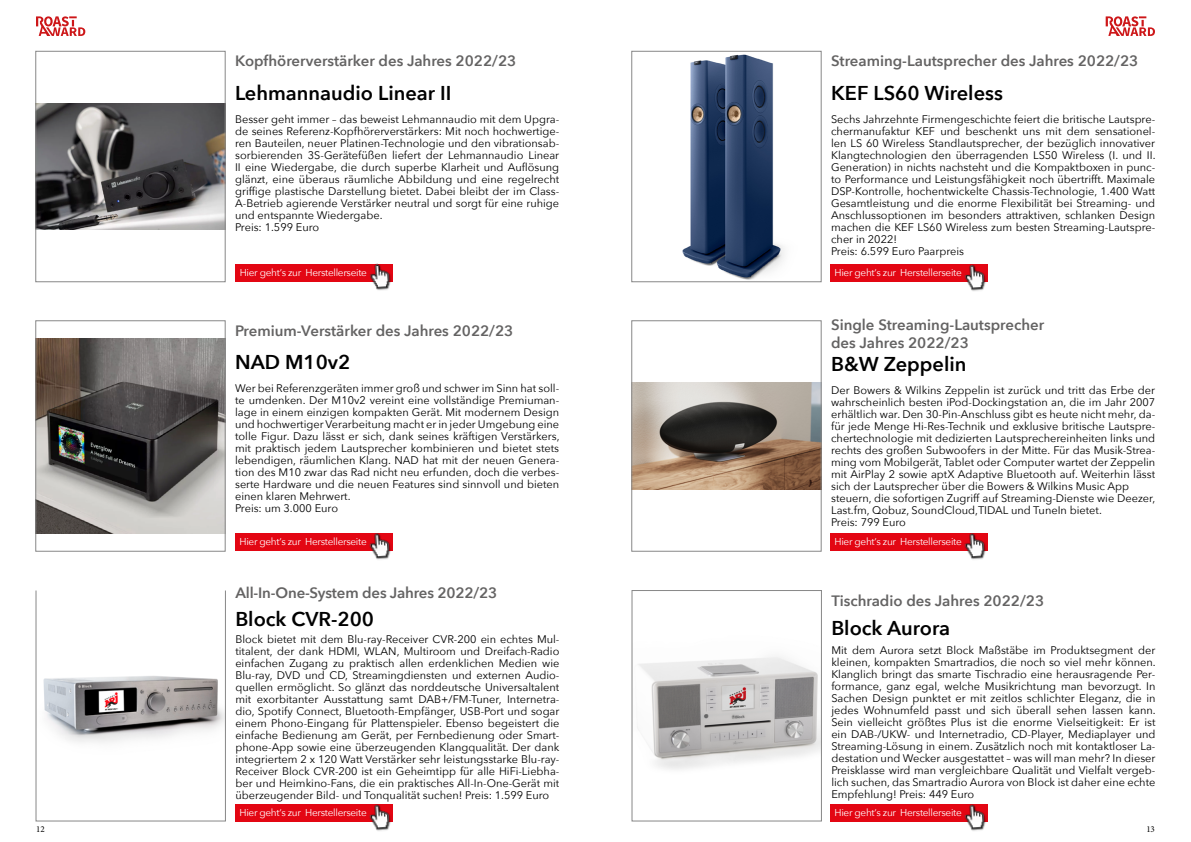
<style>
.page{position:relative;width:1191px;height:842px;background:#fff}
.page>*{position:absolute;margin:0;border:0;box-sizing:border-box;transform-origin:0 0}
.t1{font:600 20px "Avenir Next";color:#000}
.t2{font:600 15px/18px "Avenir Next";color:#646363}
.t3{font:11px/12px "Avenir Next";color:#000}
.t4{font:10px "Avenir Next";letter-spacing:-.03em;color:#fff}
.t5{font:9px "Minion Pro";color:#000}
</style>
<div class="page">
<img style="left:38px;top:103px;width:185px;height:127px">
<div style="left:36px;top:51px;width:189px;height:231px;border:1px solid #878787"></div>
<img style="left:38px;top:339px;width:185px;height:194px">
<div style="left:36px;top:320px;width:189px;height:231px;border:1px solid #878787"></div>
<img style="left:43px;top:676px;width:181px;height:67px">
<div style="left:36px;top:590px;width:190px;height:231px;border:1px solid #878787"></div>
<svg style="left:36px;top:16px;width:50px;height:20px"></svg>
<img style="left:682px;top:54px;width:102px;height:226px">
<div style="left:631px;top:51px;width:190px;height:231px;border:1px solid #878787"></div>
<img style="left:633px;top:383px;width:186px;height:106px">
<div style="left:631px;top:320px;width:190px;height:231px;border:1px solid #878787"></div>
<img style="left:637px;top:656px;width:182px;height:114px">
<div style="left:632px;top:590px;width:189px;height:231px;border:1px solid #878787"></div>
<svg style="left:1105px;top:16px;width:50px;height:20px"></svg>
<div style="left:830px;top:804px;width:157px;height:18px;background:#e30613"></div>
<img style="left:964px;top:804px;width:22px;height:27px">
<div style="left:235px;top:264px;width:158px;height:18px;background:#e30613"></div>
<img style="left:369px;top:263px;width:23px;height:27px">
<div style="left:235px;top:533px;width:157px;height:18px;background:#e30613"></div>
<img style="left:369px;top:533px;width:22px;height:27px">
<div style="left:235px;top:804px;width:157px;height:18px;background:#e30613"></div>
<img style="left:369px;top:804px;width:22px;height:27px">
<div style="left:830px;top:533px;width:157px;height:18px;background:#e30613"></div>
<img style="left:964px;top:533px;width:22px;height:27px">
<div style="left:830px;top:264px;width:157px;height:18px;background:#e30613"></div>
<img style="left:964px;top:264px;width:22px;height:27px">
<h2 class="t2" style="left:235px;top:52px;width:283px">Kopfhörerverstärker des Jahres 2022/23</h2>
<h1 class="t1" style="left:235px;top:76px;width:218px">Lehmannaudio Linear II</h1>
<p class="t3" style="left:235px;top:112px;width:326px">Besser geht immer – das beweist Lehmannaudio mit dem Upgra&shy;de seines Referenz-Kopfhörerverstärkers: Mit noch hochwertige&shy;ren Bauteilen, neuer Platinen-Technologie und den vibrationsab&shy;sorbierenden 3S-Gerätefüßen liefert der Lehmannaudio Linear II eine Wiedergabe, die durch superbe Klarheit und Auflösung glänzt, eine überaus räumliche Abbildung und eine regelrecht griffige plastische Darstellung bietet. Dabei bleibt der im Class-A-Betrieb agierende Verstärker neutral und sorgt für eine ruhige und entspannte Wiedergabe.<br>Preis: 1.599 Euro</p>
<p class="t4" style="left:240px;top:264px;width:129px">Hier geht‘s zur Herstellerseite</p>
<h2 class="t2" style="left:235px;top:321px;width:280px">Premium-Verstärker des Jahres 2022/23</h2>
<h1 class="t1" style="left:235px;top:345px;width:117px">NAD M10v2</h1>
<p class="t3" style="left:235px;top:382px;width:326px">Wer bei Referenzgeräten immer groß und schwer im Sinn hat soll&shy;te umdenken. Der M10v2 vereint eine vollständige Premiuman&shy;lage in einem einzigen kompakten Gerät. Mit modernem Design und hochwertiger Verarbeitung macht er in jeder Umgebung eine tolle Figur. Dazu lässt er sich, dank seines kräftigen Verstärkers, mit praktisch jedem Lautsprecher kombinieren und bietet stets lebendigen, räumlichen Klang. NAD hat mit der neuen Genera&shy;tion des M10 zwar das Rad nicht neu erfunden, doch die verbes&shy;serte Hardware und die neuen Features sind sinnvoll und bieten einen klaren Mehrwert.<br>Preis: um 3.000 Euro</p>
<p class="t4" style="left:239px;top:533px;width:129px">Hier geht‘s zur Herstellerseite</p>
<h2 class="t2" style="left:235px;top:584px;width:263px">All-In-One-System des Jahres 2022/23</h2>
<h1 class="t1" style="left:235px;top:601px;width:140px">Block CVR-200</h1>
<p class="t3" style="left:235px;top:632px;width:326px;text-align:justify">Block bietet mit dem Blu-ray-Receiver CVR-200 ein echtes Mul&shy;titalent, der dank HDMI, WLAN, Multiroom und Dreifach-Radio einfachen Zugang zu praktisch allen erdenklichen Medien wie Blu-ray, DVD und CD, Streamingdiensten und externen Audio&shy;quellen ermöglicht. So glänzt das norddeutsche Universaltalent mit exorbitanter Ausstattung samt DAB+/FM-Tuner, Internetra&shy;dio, Spotify Connect, Bluetooth-Empfänger, USB-Port und sogar einem Phono-Eingang für Plattenspieler. Ebenso begeistert die einfache Bedienung am Gerät, per Fernbedienung oder Smart&shy;phone-App sowie eine überzeugenden Klangqualität. Der dank integriertem 2 x 120 Watt Verstärker sehr leistungsstarke Blu-ray-Receiver Block CVR-200 ist ein Geheimtipp für alle HiFi-Liebha&shy;ber und Heimkino-Fans, die ein praktisches All-In-One-Gerät mit überzeugender Bild- und Tonqualität suchen! Preis: 1.599 Euro</p>
<p class="t4" style="left:239px;top:804px;width:129px">Hier geht‘s zur Herstellerseite</p>
<h2 class="t2" style="left:831px;top:52px;width:309px">Streaming-Lautsprecher des Jahres 2022/23</h2>
<h1 class="t1" style="left:831px;top:76px;width:173px">KEF LS60 Wireless</h1>
<p class="t3" style="left:831px;top:112px;width:326px">Sechs Jahrzehnte Firmengeschichte feiert die britische Lautspre&shy;chermanufaktur KEF und beschenkt uns mit dem sensationel&shy;len LS 60 Wireless Standlautsprecher, der bezüglich innovativer Klangtechnologien den überragenden LS50 Wireless (I. und II.<br>Generation) in nichts nachsteht und die Kompaktboxen in punc&shy;to Performance und Leistungsfähigkeit noch übertrifft. Maximale DSP-Kontrolle, hochentwickelte Chassis-Technologie, 1.400 Watt Gesamtleistung und die enorme Flexibilität bei Streaming- und Anschlussoptionen im besonders attraktiven, schlanken Design machen die KEF LS60 Wireless zum besten Streaming-Lautspre&shy;cher in 2022!<br>Preis: 6.599 Euro Paarpreis</p>
<p class="t4" style="left:834px;top:265px;width:129px">Hier geht‘s zur Herstellerseite</p>
<h2 class="t2" style="left:831px;top:315px;width:215px">Single Streaming-Lautsprecher des Jahres 2022/23</h2>
<h1 class="t1" style="left:831px;top:347px;width:137px">B&amp;W Zeppelin</h1>
<p class="t3" style="left:831px;top:383px;width:326px">Der Bowers &amp; Wilkins Zeppelin ist zurück und tritt das Erbe der wahrscheinlich besten iPod-Dockingstation an, die im Jahr 2007 erhältlich war. Den 30-Pin-Anschluss gibt es heute nicht mehr, da&shy;für jede Menge Hi-Res-Technik und exklusive britische Lautspre&shy;chertechnologie mit dedizierten Lautsprechereinheiten links und rechts des großen Subwoofers in der Mitte. Für das Musik-Strea&shy;ming vom Mobilgerät, Tablet oder Computer wartet der Zeppelin mit AirPlay 2 sowie aptX Adaptive Bluetooth auf. Weiterhin lässt sich der Lautsprecher über die Bowers &amp; Wilkins Music App steuern, die sofortigen Zugriff auf Streaming-Dienste wie Deezer, Last.fm, Qobuz, SoundCloud,TIDAL und TuneIn bietet.<br>Preis: 799 Euro</p>
<p class="t4" style="left:834px;top:533px;width:129px">Hier geht‘s zur Herstellerseite</p>
<h2 class="t2" style="left:831px;top:591px;width:214px">Tischradio des Jahres 2022/23</h2>
<h1 class="t1" style="left:831px;top:611px;width:120px">Block Aurora</h1>
<p class="t3" style="left:831px;top:644px;width:326px;text-align:justify">Mit dem Aurora setzt Block Maßstäbe im Produktsegment der kleinen, kompakten Smartradios, die noch so viel mehr können.<br>Klanglich bringt das smarte Tischradio eine herausragende Per&shy;formance, ganz egal, welche Musikrichtung man bevorzugt. In Sachen Design punktet er mit zeitlos schlichter Eleganz, die in jedes Wohnumfeld passt und sich überall sehen lassen kann.<br>Sein vielleicht größtes Plus ist die enorme Vielseitigkeit: Er ist ein DAB-/UKW- und Internetradio, CD-Player, Mediaplayer und Streaming-Lösung in einem. Zusätzlich noch mit kontaktloser La&shy;destation und Wecker ausgestattet – was will man mehr? In dieser Preisklasse wird man vergleichbare Qualität und Vielfalt vergeb&shy;lich suchen, das Smartradio Aurora von Block ist daher eine echte Empfehlung! Preis: 449 Euro</p>
<p class="t4" style="left:834px;top:804px;width:129px">Hier geht‘s zur Herstellerseite</p>
<p class="t5" style="left:36px;top:823px;width:10px">12</p>
<p class="t5" style="left:1146px;top:823px;width:10px">13</p>
</div>
